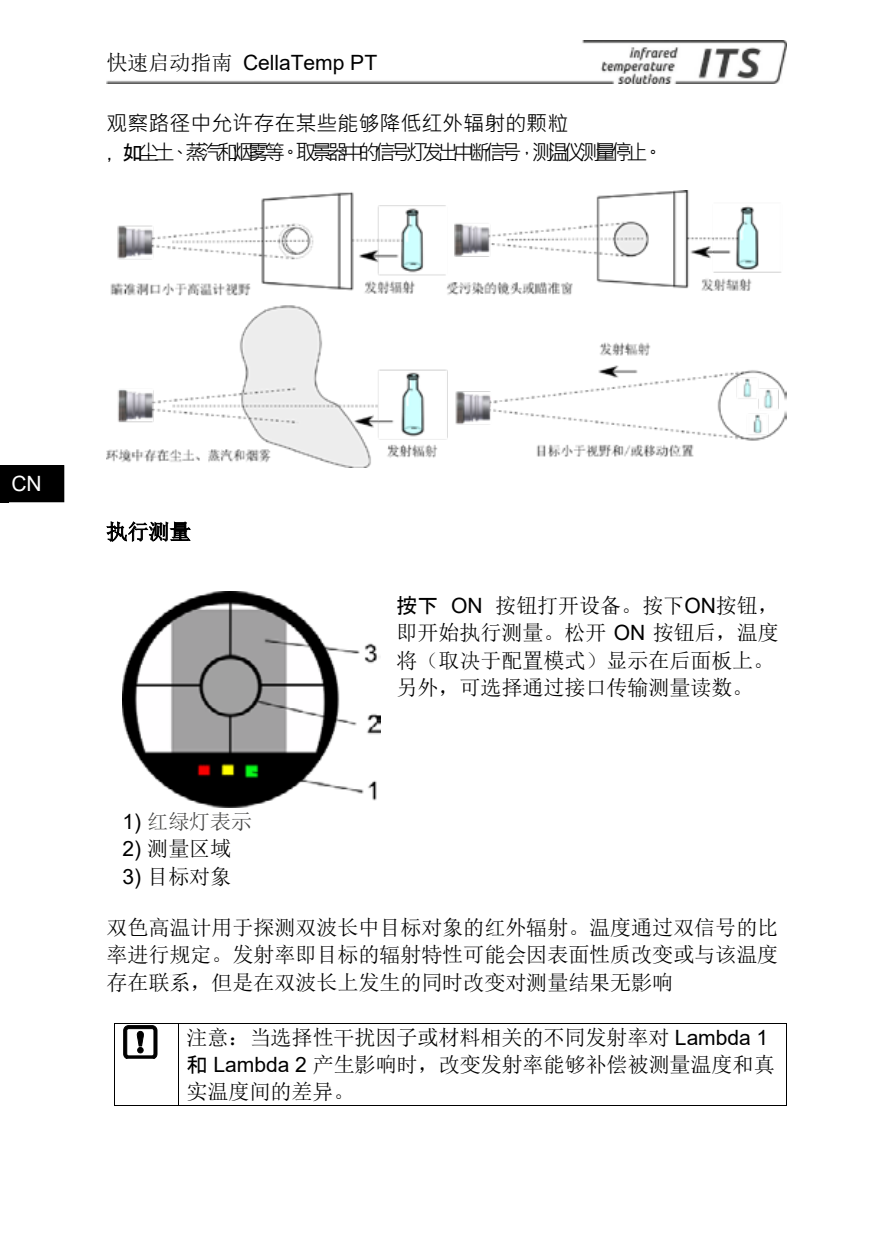
<style>
.page{position:relative;width:893px;height:1259px;background:#fff}
.page>*{position:absolute;margin:0;border:0;box-sizing:border-box;transform-origin:0 0}
.t1{font:21px/27.3px "Sim Sun";color:#000}
.t2{font:21px/28.8px "Microsoft Jheng Hei";letter-spacing:-.25em;color:#000}
.t3{font:21px "Arial";color:#000}
.t4{font:21px "Sim Sun";color:#454544}
.t5{font:21px "Arial";color:#fff}
.s1{font-family:"Sim Sun"}
.s2{font-family:"MS Gothic"}
.s3{font-family:"Arial"}
.s4{font-family:"Arial";color:#000}
</style>
<div class="page">
<img style="left:107px;top:41px;width:679px;height:42px">
<hr style="left:115px;top:1023px;width:63px;height:1px;background:#000">
<hr style="left:179px;top:1023px;width:607px;height:1px;background:#000">
<hr style="left:115px;top:1023px;width:1px;height:82px;background:#000">
<hr style="left:115px;top:1105px;width:63px;height:1px;background:#000">
<hr style="left:178px;top:1023px;width:1px;height:82px;background:#000">
<hr style="left:179px;top:1105px;width:607px;height:1px;background:#000">
<hr style="left:786px;top:1023px;width:1px;height:82px;background:#000">
<img style="left:106px;top:190px;width:681px;height:277px">
<img style="left:123px;top:592px;width:257px;height:216px">
<svg style="left:123px;top:1025px;width:34px;height:33px"></svg>
<div style="left:0;top:466px;width:64px;height:36px;background:#000"></div>
<div style="left:0;top:465px;width:64px;height:37px;border:1px solid #000"></div>
<p class="t3" style="left:106px;top:49px;width:272px"><span class="s1">快速启动指南</span> CellaTemp PT</p>
<p class="t2" style="left:106px;top:109px;width:558px">观察路径中允许存在某些能够降低红外辐射的颗粒<br><span class="s2">，如</span>尘土、蒸汽和烟雾等。取景器中的信号灯发出中断信号，测温仪测量停止。</p>
<p class="t5" style="left:11px;top:469px;width:32px">CN</p>
<p class="t1" style="left:106px;top:518px;width:86px">执行测量</p>
<p class="t1" style="left:396px;top:592px;width:384px"><span class="s2">按下</span> <span class="s3">ON</span> 按钮打开设备。按下<span class="s3">ON</span>按钮，即开始执行测量。松开 <span class="s3">ON</span> 按钮后，温度将（取决于配置模式）显示在后面板上。另外，可选择通过接口传输测量读数。</p>
<p class="t4" style="left:123px;top:811px;width:131px"><span class="s4">1)</span> 红绿灯表示</p>
<p class="t1" style="left:123px;top:835px;width:110px"><span class="s3">2)</span> 测量区域</p>
<p class="t1" style="left:123px;top:862px;width:110px"><span class="s3">3)</span> 目标对象</p>
<p class="t1" style="left:106px;top:914px;width:673px;text-align:justify">双色高温计用于探测双波长中目标对象的红外辐射。温度通过双信号的比率进行规定。发射率即目标的辐射特性可能会因表面性质改变或与该温度存在联系，但是在双波长上发生的同时改变对测量结果无影响</p>
<p class="t1" style="left:186px;top:1023px;width:590px">注意：当选择性干扰因子或材料相关的不同发射率对 <span class="s3">Lambda 1</span><span class="s2">和</span> <span class="s3">Lambda 2</span> 产生影响时，改变发射率能够补偿被测量温度和真实温度间的差异。</p>
</div>
